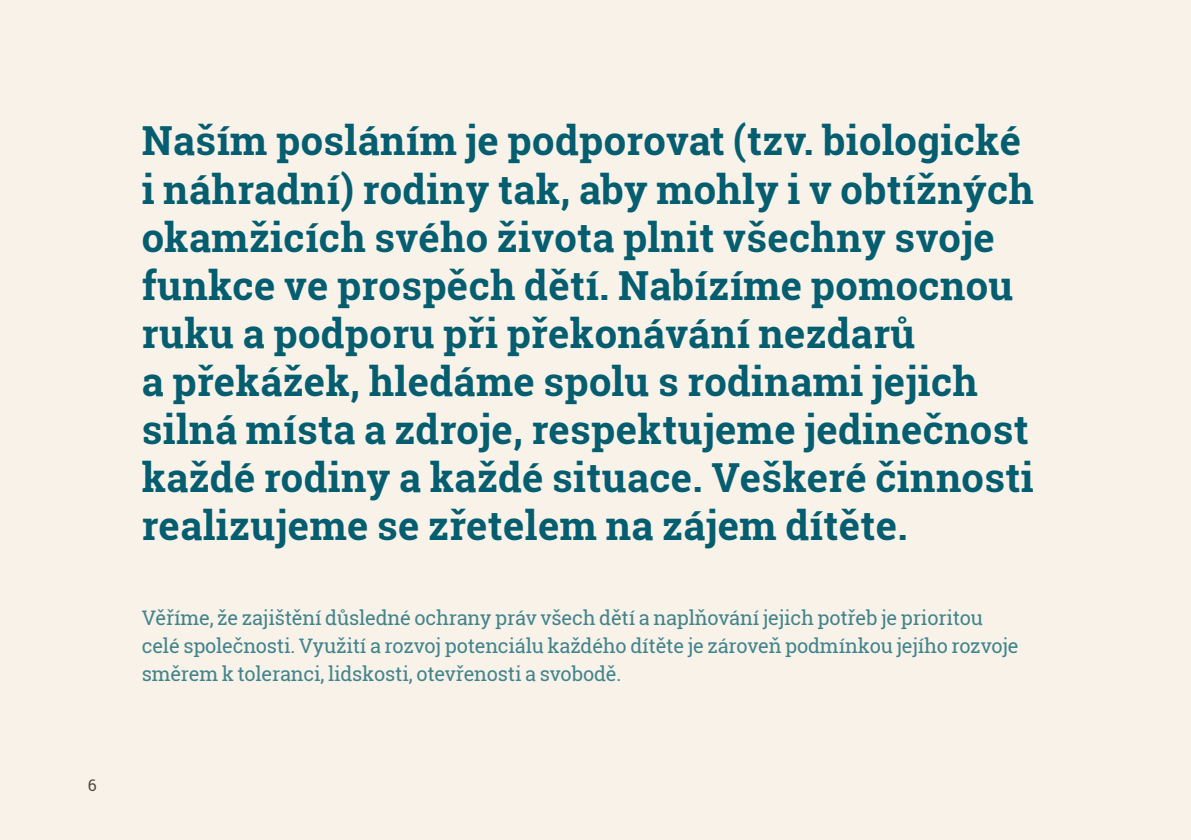
<style>
.page{position:relative;width:1191px;height:840px;background:#fff}
.page>*{position:absolute;margin:0;border:0;box-sizing:border-box;transform-origin:0 0}
.t1{font:700 40px/48px "Roboto Slab";letter-spacing:.01em;color:#045e6f}
.t2{font:20px/28px "Roboto Slab";letter-spacing:-.01em;color:#42848c}
.t3{font:16px "Roboto Slab";color:#534841}
</style>
<div class="page">
<div style="left:0;top:0;width:1191px;height:839px;background:#f8f2e9"></div>
<p class="t3" style="left:88px;top:773px;width:10px">6</p>
<p class="t1" style="left:142px;top:116px;width:893px">Naším posláním je podporovat (tzv. biologické i náhradní) rodiny tak, aby mohly i v obtížných okamžicích svého života plnit všechny svoje funkce ve prospěch dětí. Nabízíme pomocnou ruku a podporu při překonávání nezdarů<br>a překážek, hledáme spolu s rodinami jejich silná místa a zdroje, respektujeme jedinečnost každé rodiny a každé situace. Veškeré činnosti realizujeme se zřetelem na zájem dítěte.</p>
<p class="t2" style="left:142px;top:603px;width:878px">Věříme, že zajištění důsledné ochrany práv všech dětí a naplňování jejich potřeb je prioritou celé společnosti. Využití a rozvoj potenciálu každého dítěte je zároveň podmínkou jejího rozvoje směrem k toleranci, lidskosti, otevřenosti a svobodě.</p>
</div>
